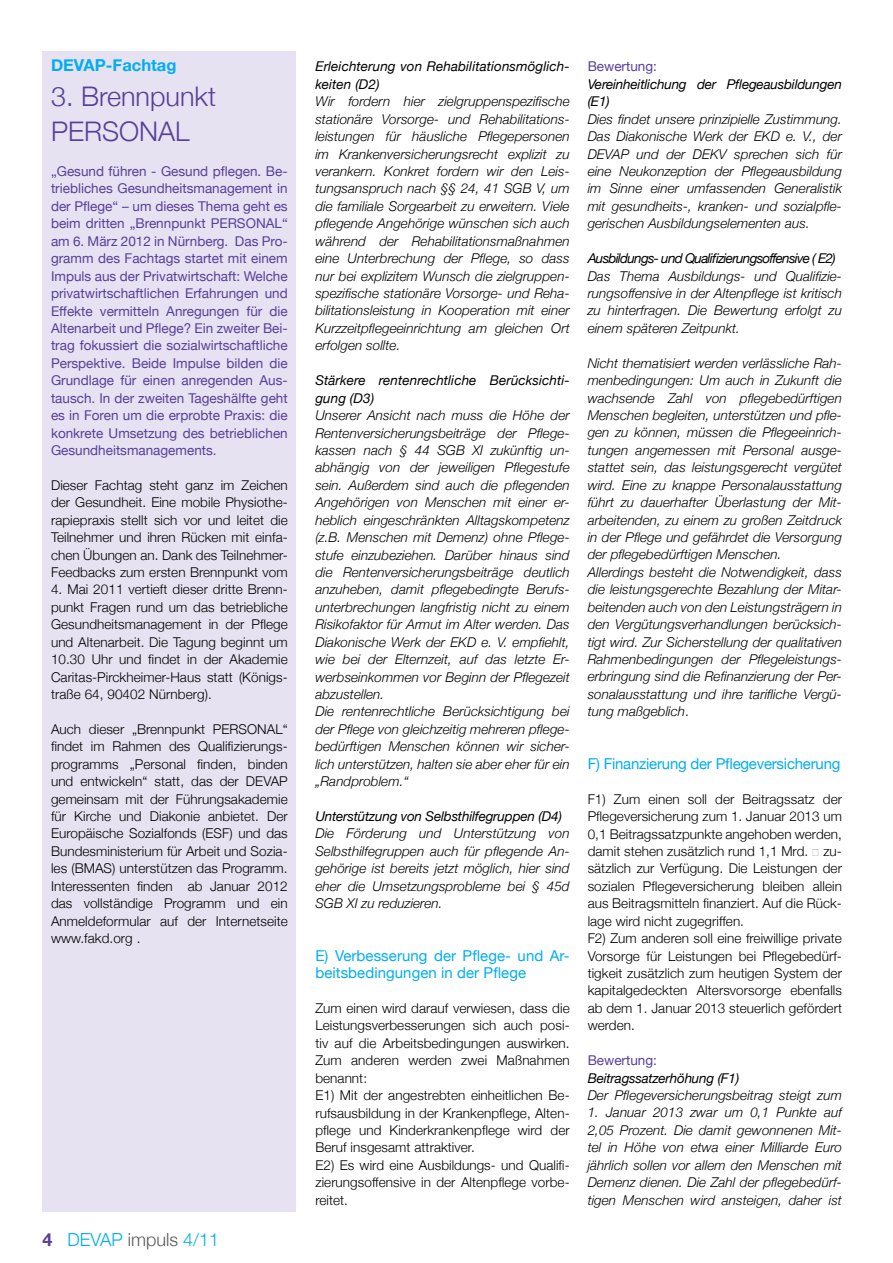
<style>
.page{position:relative;width:893px;height:1263px;background:#fff}
.page>*{position:absolute;margin:0;border:0;box-sizing:border-box;transform-origin:0 0}
.t1{font:300 27px/34.8px "Helvetica Neue";color:#583f99}
.t2{font:300 18px "Helvetica Neue";color:#00aeef}
.t3{font:700 16.5px "Helvetica Neue";color:#00aeef}
.t4{font:15px/17.4px "Helvetica Neue";letter-spacing:.005em;color:#00aeef}
.t5{font:15px "Helvetica Neue";letter-spacing:-.015em;color:#00aeef}
.t6{font:italic 300 13.5px/17.4px "Helvetica Neue";letter-spacing:.005em;color:#000;text-align:justify}
.t7{font:300 13.5px/17.4px "Helvetica Neue";letter-spacing:.005em;color:#000;text-align:justify}
.t8{font:13.5px/17.4px "Helvetica Neue";color:#583f99;text-align:justify}
.t9{font:italic 13.5px/17.4px "Helvetica Neue";letter-spacing:-.015em;color:#000}
.t10{font:italic 13.5px/17.4px "Helvetica Neue";letter-spacing:.005em;color:#000}
.t11{font:italic 13.5px "Helvetica Neue";letter-spacing:-.055em;color:#000}
.s1{font-weight:700;color:#583f99}
.s2{color:#58595b}
.s3{font-style:normal}
</style>
<div class="page">
<div style="left:43px;top:51px;width:253px;height:1161px;background:#e6e2f1"></div>
<p class="t3" style="left:51px;top:51px;width:127px">DEVAP-Fachtag</p>
<h1 class="t1" style="left:51px;top:78px;width:167px">3. Brennpunkt<br>PERSONAL</h1>
<p class="t8" style="left:51px;top:162px;width:238px">„Gesund führen - Gesund pflegen. Be&shy;triebliches Gesundheitsmanagement in der Pflege“ – um dieses Thema geht es beim dritten „Brennpunkt PERSONAL“ am 6. März 2012 in Nürnberg. Das Pro&shy;gramm des Fachtags startet mit einem Impuls aus der Privatwirtschaft: Welche privatwirtschaftlichen Erfahrungen und Effekte vermitteln Anregungen für die Altenarbeit und Pflege? Ein zweiter Bei&shy;trag fokussiert die sozialwirtschaftliche Perspektive. Beide Impulse bilden die Grundlage für einen anregenden Aus&shy;tausch. In der zweiten Tageshälfte geht es in Foren um die erprobte Praxis: die konkrete Umsetzung des betrieblichen Gesundheitsmanagements.</p>
<p class="t7" style="left:51px;top:475px;width:238px">Dieser Fachtag steht ganz im Zeichen der Gesundheit. Eine mobile Physiothe&shy;rapiepraxis stellt sich vor und leitet die Teilnehmer und ihren Rücken mit einfa&shy;chen Übungen an. Dank des Teilnehmer-Feedbacks zum ersten Brennpunkt vom</p>
<p class="t7" style="left:51px;top:580px;width:238px">4. Mai 2011 vertieft dieser dritte Brenn&shy;punkt Fragen rund um das betriebliche Gesundheitsmanagement in der Pflege und Altenarbeit. Die Tagung beginnt um 10.30 Uhr und findet in der Akademie Caritas-Pirckheimer-Haus statt (Königs&shy;traße 64, 90402 Nürnberg).</p>
<p class="t7" style="left:51px;top:719px;width:238px">Auch dieser „Brennpunkt PERSONAL“ findet im Rahmen des Qualifizierungs&shy;programms „Personal finden, binden und entwickeln“ statt, das der DEVAP gemeinsam mit der Führungsakademie für Kirche und Diakonie anbietet. Der Europäische Sozialfonds (ESF) und das Bundesministerium für Arbeit und Sozia&shy;les (BMAS) unterstützen das Programm.<br>Interessenten finden ab Januar 2012 das vollständige Programm und ein Anmeldeformular auf der Internetseite www.fakd.org .</p>
<h2 class="t2" style="left:43px;top:1225px;width:178px"><span class="s1">4</span> DEVAP <span class="s2">impuls</span> 4/11</h2>
<p class="t10" style="left:315px;top:57px;width:256px">Erleichterung von Rehabilitationsmöglich&shy;keiten (D2)</p>
<p class="t6" style="left:315px;top:92px;width:256px">Wir fordern hier zielgruppenspezifische stationäre Vorsorge- und Rehabilitations&shy;leistungen für häusliche Pflegepersonen im Krankenversicherungsrecht explizit zu verankern. Konkret fordern wir den Leis&shy;tungsanspruch nach §§ 24, 41 SGB V, um die familiale Sorgearbeit zu erweitern. Viele pflegende Angehörige wünschen sich auch während der Rehabilitationsmaßnahmen eine Unterbrechung der Pflege, so dass nur bei explizitem Wunsch die zielgruppen&shy;spezifische stationäre Vorsorge- und Reha&shy;bilitationsleistung in Kooperation mit einer Kurzzeitpflegeeinrichtung am gleichen Ort erfolgen sollte.</p>
<p class="t10" style="left:315px;top:371px;width:256px">Stärkere rentenrechtliche Berücksichti&shy;gung (D3)</p>
<p class="t6" style="left:315px;top:406px;width:256px;text-align:left">Unserer Ansicht nach muss die Höhe der Rentenversicherungsbeiträge der Pflege&shy;kassen nach § 44 SGB XI zukünftig un&shy;abhängig von der jeweiligen Pflegestufe sein. Außerdem sind auch die pflegenden Angehörigen von Menschen mit einer er&shy;heblich eingeschränkten Alltagskompetenz (z.B. Menschen mit Demenz) ohne Pflege&shy;stufe einzubeziehen. Darüber hinaus sind die Rentenversicherungsbeiträge deutlich anzuheben, damit pflegebedingte Berufs&shy;unterbrechungen langfristig nicht zu einem Risikofaktor für Armut im Alter werden. Das Diakonische Werk der EKD e. V. empfiehlt, wie bei der Elternzeit, auf das letzte Er&shy;werbseinkommen vor Beginn der Pflegezeit abzustellen.<br>Die rentenrechtliche Berücksichtigung bei der Pflege von gleichzeitig mehreren pflege&shy;bedürftigen Menschen können wir sicher&shy;lich unterstützen, halten sie aber eher für ein „Randproblem.“</p>
<p class="t9" style="left:315px;top:807px;width:248px">Unterstützung von Selbsthilfegruppen (D4)</p>
<p class="t6" style="left:315px;top:824px;width:256px">Die Förderung und Unterstützung von Selbsthilfegruppen auch für pflegende An&shy;gehörige ist bereits jetzt möglich, hier sind eher die Umsetzungsprobleme bei § 45d SGB XI zu reduzieren.</p>
<p class="t4" style="left:315px;top:945px;width:256px">E) Verbesserung der Pflege- und Ar&shy;beitsbedingungen in der Pflege</p>
<p class="t7" style="left:315px;top:999px;width:256px;text-align:left">Zum einen wird darauf verwiesen, dass die Leistungsverbesserungen sich auch posi&shy;tiv auf die Arbeitsbedingungen auswirken.<br>Zum anderen werden zwei Maßnahmen benannt:<br>E1) Mit der angestrebten einheitlichen Be&shy;rufsausbildung in der Krankenpflege, Alten&shy;pflege und Kinderkrankenpflege wird der Beruf insgesamt attraktiver.<br>E2) Es wird eine Ausbildungs- und Qualifi&shy;zierungsoffensive in der Altenpflege vorbe&shy;reitet.</p>
<p class="t8" style="left:588px;top:57px;width:71px">Bewertung:</p>
<p class="t9" style="left:588px;top:75px;width:256px">Vereinheitlichung der Pflegeausbildungen (E1)</p>
<p class="t6" style="left:588px;top:110px;width:256px">Dies findet unsere prinzipielle Zustimmung.<br>Das Diakonische Werk der EKD e. V., der DEVAP und der DEKV sprechen sich für eine Neukonzeption der Pflegeausbildung im Sinne einer umfassenden Generalistik mit gesundheits-, kranken- und sozialpfle&shy;gerischen Ausbildungselementen aus.</p>
<p class="t11" style="left:588px;top:247px;width:250px">Ausbildungs- und Qualifizierungsoffensive ( E2)</p>
<p class="t6" style="left:588px;top:266px;width:256px">Das Thema Ausbildungs- und Qualifizie&shy;rungsoffensive in der Altenpflege ist kritisch zu hinterfragen. Die Bewertung erfolgt zu einem späteren Zeitpunkt.</p>
<p class="t6" style="left:588px;top:354px;width:256px;text-align:left">Nicht thematisiert werden verlässliche Rah&shy;menbedingungen: Um auch in Zukunft die wachsende Zahl von pflegebedürftigen Menschen begleiten, unterstützen und pfle&shy;gen zu können, müssen die Pflegeeinrich&shy;tungen angemessen mit Personal ausge&shy;stattet sein, das leistungsgerecht vergütet wird. Eine zu knappe Personalausstattung führt zu dauerhafter Überlastung der Mit&shy;arbeitenden, zu einem zu großen Zeitdruck in der Pflege und gefährdet die Versorgung der pflegebedürftigen Menschen.<br>Allerdings besteht die Notwendigkeit, dass die leistungsgerechte Bezahlung der Mitar&shy;beitenden auch von den Leistungsträgern in den Vergütungsverhandlungen berücksich&shy;tigt wird. Zur Sicherstellung der qualitativen Rahmenbedingungen der Pflegeleistungs&shy;erbringung sind die Refinanzierung der Per&shy;sonalausstattung und ihre tarifliche Vergü&shy;tung maßgeblich<span class="s3">.</span></p>
<p class="t5" style="left:588px;top:751px;width:254px">F) Finanzierung der Pflegeversicherung</p>
<p class="t7" style="left:588px;top:789px;width:256px;text-align:left">F1) Zum einen soll der Beitragssatz der Pflegeversicherung zum 1. Januar 2013 um 0,1 Beitragssatzpunkte angehoben werden, damit stehen zusätzlich rund 1,1 Mrd. € zu&shy;sätzlich zur Verfügung. Die Leistungen der sozialen Pflegeversicherung bleiben allein aus Beitragsmitteln finanziert. Auf die Rück&shy;lage wird nicht zugegriffen.<br>F2) Zum anderen soll eine freiwillige private Vorsorge für Leistungen bei Pflegebedürf&shy;tigkeit zusätzlich zum heutigen System der kapitalgedeckten Altersvorsorge ebenfalls ab dem 1. Januar 2013 steuerlich gefördert werden.</p>
<p class="t8" style="left:588px;top:1051px;width:71px">Bewertung:</p>
<p class="t9" style="left:588px;top:1068px;width:153px">Beitragssatzerhöhung (F1)</p>
<p class="t6" style="left:588px;top:1086px;width:256px">Der Pflegeversicherungsbeitrag steigt zum</p>
<p class="t6" style="left:588px;top:1103px;width:256px">1. Januar 2013 zwar um 0,1 Punkte auf 2,05 Prozent. Die damit gewonnenen Mit&shy;tel in Höhe von etwa einer Milliarde Euro jährlich sollen vor allem den Menschen mit Demenz dienen. Die Zahl der pflegebedürf&shy;tigen Menschen wird ansteigen, daher ist</p>
</div>
